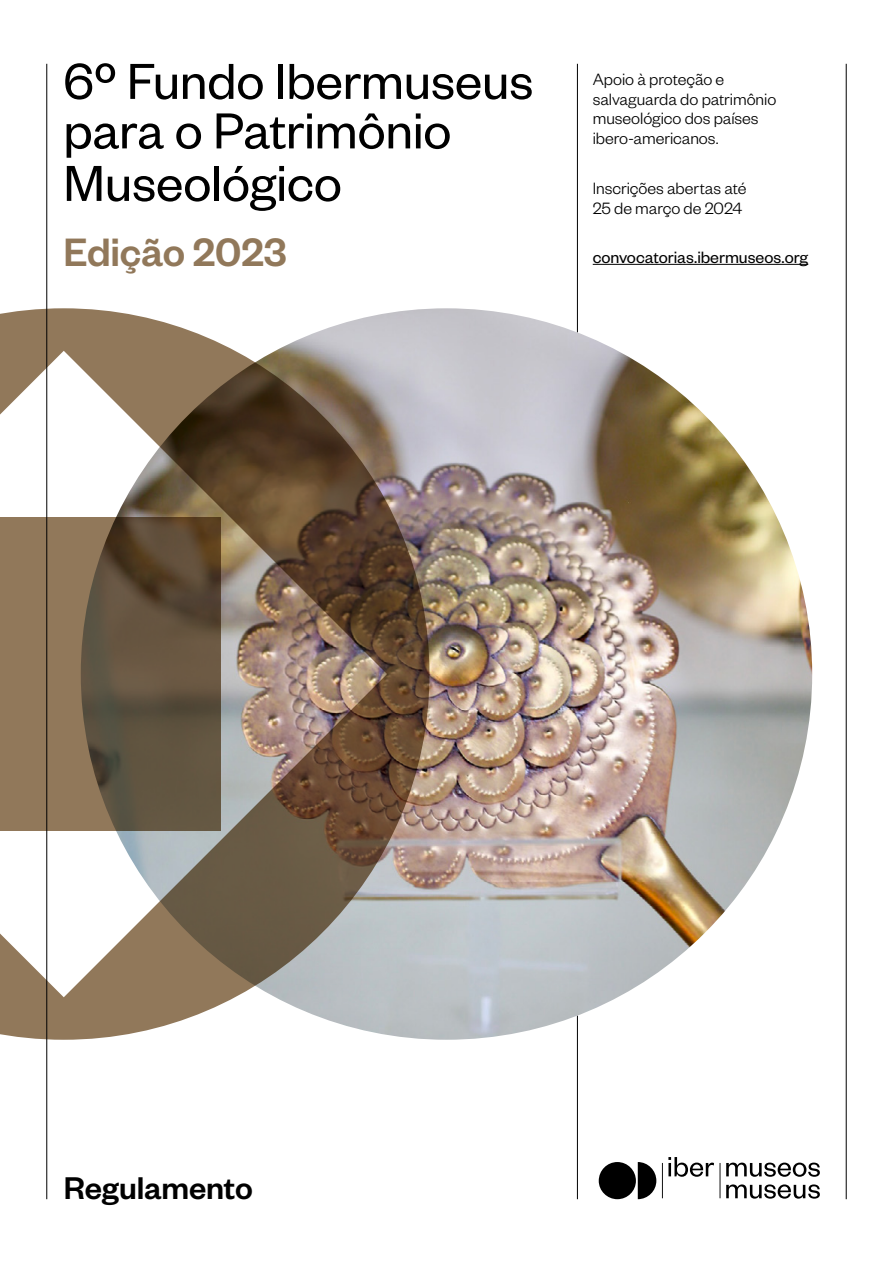
<style>
.page{position:relative;width:893px;height:1263px;background:#fff}
.page>*{position:absolute;margin:0;border:0;box-sizing:border-box;transform-origin:0 0}
.t1{font:55.5px/51px "Founders Grotesk";color:#000}
.t2{font:500 43.5px "Founders Grotesk";letter-spacing:-.005em;color:#91785a}
.t3{font:500 34.5px "Founders Grotesk";letter-spacing:-.005em;color:#000}
.t4{font:300 18px/19.8px "Founders Grotesk";letter-spacing:-.005em;color:#000}
.t5{font:18px "Founders Grotesk";color:#000}
</style>
<div class="page">
<hr style="left:47px;top:64px;width:1px;height:1135px;background:#000">
<hr style="left:846px;top:64px;width:1px;height:1135px;background:#000">
<hr style="left:577px;top:64px;width:1px;height:1135px;background:#000">
<hr style="left:593px;top:264px;width:215px;height:1px;background:#000">
<svg style="left:638px;top:1162px;width:18px;height:37px"></svg>
<div style="left:599px;top:1162px;width:37px;height:37px;background:#000;border-radius:50%"></div>
<svg style="left:662px;top:1157px;width:158px;height:41px"></svg>
<img style="left:81px;top:308px;width:731px;height:732px;border-radius:366px">
<svg style="left:0;top:308px;width:429px;height:732px"></svg>
<svg style="left:0;top:517px;width:220px;height:314px;background:#725f47"></svg>
<h1 class="t1" style="left:63px;top:53px;width:471px">6º Fundo Ibermuseus para o Patrimônio<br>Museológico</h1>
<h2 class="t2" style="left:63px;top:225px;width:225px">Edição 2023</h2>
<p class="t4" style="left:593px;top:68px;width:185px">Apoio à proteção e salvaguarda do patrimônio museológico dos países ibero-americanos.</p>
<p class="t4" style="left:593px;top:177px;width:155px">Inscrições abertas até<br>25 de março de 2024</p>
<p class="t5" style="left:593px;top:246px;width:217px">convocatorias.ibermuseos.org</p>
<h3 class="t3" style="left:64px;top:1166px;width:191px">Regulamento</h3>
</div>
